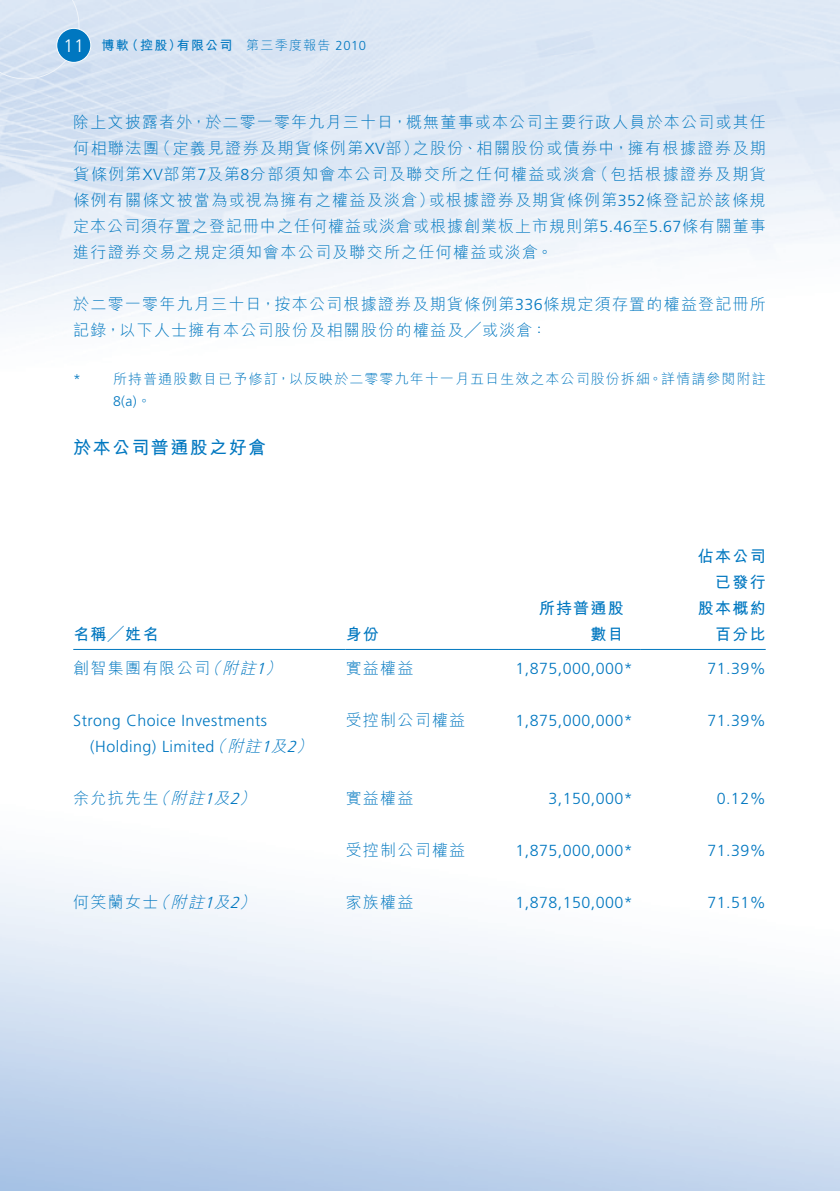
<style>
.page{position:relative;width:840px;height:1191px;background:#fff}
.page>*{position:absolute;margin:0;border:0;box-sizing:border-box;transform-origin:0 0}
.t1{font:700 18px "M Hei HK";letter-spacing:.08em;color:#0077c0}
.t2{font:300 18px "Frutiger LT Std";color:#fff}
.t3{font:300 16px/26px "M Hei HK";letter-spacing:.08em;color:#0077c0}
.t4{font:300 16px "Frutiger LT Std";letter-spacing:.03em;color:#0077c0}
.t5{font:700 16px/26px "M Hei HK";letter-spacing:.08em;color:#0077c0;text-align:right}
.t6{font:italic 300 16px "M Hei HK";color:#0077c0}
.t7{font:300 14px "M Hei HK";letter-spacing:.075em;color:#0077c0}
.t8{font:300 14px "Frutiger LT Std";color:#0077c0}
.t9{font:300 13px "M Hei HK";letter-spacing:.095em;color:#0077c0}
.t10{font:700 13px "M Hei HK";letter-spacing:.09em;color:#0077c0}
.s1{font-family:"Frutiger LT Std"}
.s2{font-family:"M Hei HK"}
</style>
<div class="page">
<img style="left:0;top:0;width:839px;height:1191px">
<svg style="left:0;top:0;width:79px;height:79px;background:#d6e3f2"></svg>
<div style="left:57px;top:28px;width:34px;height:34px;background:#0077c0;border-radius:50%"></div>
<div style="left:56px;top:28px;width:35px;height:35px;border:1px solid #fff;border-radius:50%"></div>
<hr style="left:73px;top:649px;width:272px;height:1px;background:#0077c0">
<hr style="left:345px;top:649px;width:153px;height:1px;background:#0077c0">
<hr style="left:498px;top:649px;width:142px;height:1px;background:#0077c0">
<hr style="left:640px;top:649px;width:125px;height:1px;background:#0077c0">
<p class="t2" style="left:63px;top:36px;width:22px">11</p>
<p class="t10" style="left:125px;top:36px;width:58px">（控股）</p>
<p class="t10" style="left:177px;top:36px;width:57px">有限公司</p>
<p class="t10" style="left:102px;top:36px;width:29px">博軟</p>
<p class="t9" style="left:246px;top:39px;width:121px">第三季度報告 <span class="s1">2010</span></p>
<p class="t3" style="left:73px;top:109px;width:693px;text-align:right">除上文披露者外，於二零一零年九月三十日，概無董事或本公司主要行政人員於本公司或其任之股份、相關股份或債券中，擁有根據證券及期</p>
<p class="t3" style="left:155px;top:135px;width:265px">（定義見證券及期貨條例第<span class="s1">XV</span>部）</p>
<p class="t3" style="left:73px;top:135px;width:87px">何相聯法團</p>
<p class="t3" style="left:592px;top:161px;width:175px">（包括根據證券及期貨</p>
<p class="t3" style="left:428px;top:161px;width:338px;text-indent:-355px">貨條例第<span class="s1">XV</span>部第<span class="s1">7</span>及第<span class="s1">8</span>分部須知會本公司及聯交所之任何權益或淡倉<br>或根據證券及期貨條例第<span class="s1">352</span>條登記於該條規</p>
<p class="t3" style="left:73px;top:187px;width:693px">條例有關條文被當為或視為擁有之權益及淡倉）<br>定本公司須存置之登記冊中之任何權益或淡倉或根據創業板上市規則第<span class="s1">5.46</span>至<span class="s1">5.67</span>條有關董事進行證券交易之規定須知會本公司及聯交所之任何權益或淡倉。</p>
<p class="t3" style="left:73px;top:291px;width:693px">於二零一零年九月三十日，按本公司根據證券及期貨條例第<span class="s1">336</span>條規定須存置的權益登記冊所記錄，以下人士擁有本公司股份及相關股份的權益及╱或淡倉：</p>
<p class="t7" style="left:113px;top:371px;width:654px">所持普通股數目已予修訂，以反映於二零零九年十一月五日生效之本公司股份拆細。詳情請參閱附註</p>
<p class="t8" style="left:73px;top:371px;width:9px">*</p>
<p class="t8" style="left:113px;top:393px;width:40px"><span class="s2">。</span>(a(8</p>
<p class="t1" style="left:73px;top:434px;width:194px">於本公司普通股之好倉</p>
<p class="t5" style="left:73px;top:619px;width:86px">名稱╱姓名</p>
<p class="t6" style="left:204px;top:660px;width:57px">（附註</p>
<p class="t6" style="left:256px;top:660px;width:31px">）<span class="s1">1</span></p>
<p class="t3" style="left:73px;top:655px;width:138px">創智集團有限公司</p>
<p class="t4" style="left:73px;top:711px;width:195px">Strong Choice Investments</p>
<p class="t5" style="left:345px;top:619px;width:35px">身份</p>
<p class="t3" style="left:345px;top:655px;width:69px">實益權益</p>
<p class="t3" style="left:345px;top:707px;width:121px">受控制公司權益</p>
<p class="t5" style="left:538px;top:593px;width:86px">所持普通股數目</p>
<p class="t4" style="left:515px;top:659px;width:119px">1,875,000,000*</p>
<p class="t4" style="left:515px;top:711px;width:119px">1,875,000,000*</p>
<p class="t5" style="left:697px;top:541px;width:69px">佔本公司已發行股本概約百分比</p>
<p class="t4" style="left:707px;top:659px;width:60px">71.39%</p>
<p class="t4" style="left:707px;top:711px;width:60px">71.39%</p>
<p class="t6" style="left:209px;top:738px;width:57px">（附註</p>
<p class="t6" style="left:287px;top:738px;width:31px">(<span class="s1">2</span></p>
<p class="t6" style="left:261px;top:738px;width:31px">及<span class="s1">1</span></p>
<p class="t4" style="left:90px;top:737px;width:126px">(Holding) Limited</p>
<p class="t6" style="left:152px;top:790px;width:57px">（附註</p>
<p class="t6" style="left:230px;top:790px;width:31px">）<span class="s1">2</span></p>
<p class="t3" style="left:73px;top:785px;width:86px">余允抗先生</p>
<p class="t6" style="left:204px;top:790px;width:31px">及<span class="s1">1</span></p>
<p class="t3" style="left:345px;top:785px;width:69px">實益權益</p>
<p class="t4" style="left:548px;top:789px;width:86px">3,150,000*</p>
<p class="t4" style="left:716px;top:789px;width:50px">0.12%</p>
<p class="t3" style="left:345px;top:837px;width:121px">受控制公司權益</p>
<p class="t4" style="left:515px;top:841px;width:119px">1,875,000,000*</p>
<p class="t4" style="left:707px;top:841px;width:60px">71.39%</p>
<p class="t3" style="left:73px;top:889px;width:86px">何笑蘭女士</p>
<p class="t6" style="left:152px;top:894px;width:57px">（附註</p>
<p class="t6" style="left:230px;top:894px;width:31px">）<span class="s1">2</span></p>
<p class="t6" style="left:204px;top:894px;width:31px">及<span class="s1">1</span></p>
<p class="t3" style="left:345px;top:889px;width:69px">家族權益</p>
<p class="t4" style="left:515px;top:893px;width:119px">1,878,150,000*</p>
<p class="t4" style="left:707px;top:893px;width:60px">71.51%</p>
</div>
